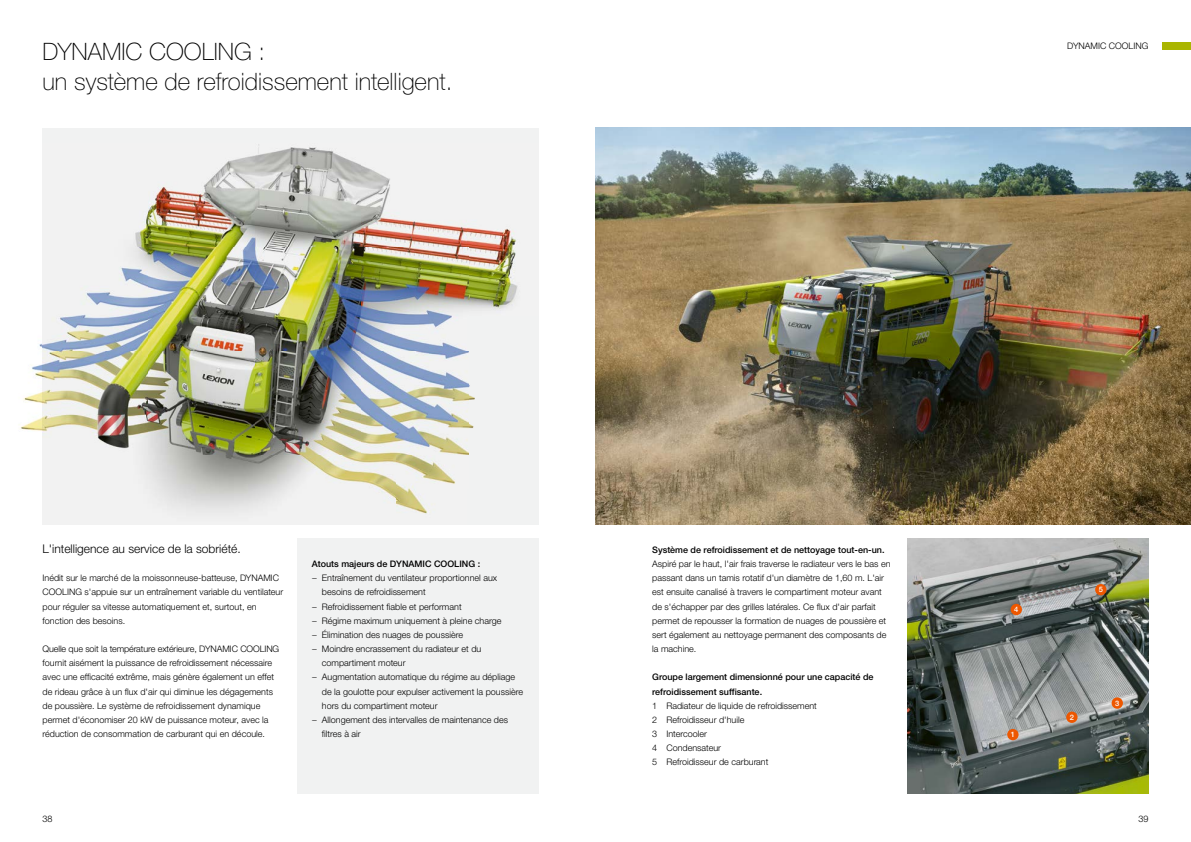
<style>
.page{position:relative;width:1191px;height:842px;background:#fff}
.page>*{position:absolute;margin:0;border:0;box-sizing:border-box;transform-origin:0 0}
.t1{font:100 24px/30px "CLAAS Helvetica Neue";color:#000}
.t2{font:300 12px "CLAAS Helvetica Neue";color:#000}
.t3{font:300 9px/14.2px "CLAAS Helvetica Neue";color:#000}
.t4{font:500 9px/14.2px "CLAAS Helvetica Neue";color:#000}
.t5{font:500 7.5px "CLAAS Helvetica Neue";color:#fff}
</style>
<div class="page">
<div style="left:1162px;top:43px;width:29px;height:7px;background:#aab500"></div>
<div style="left:43px;top:128px;width:496px;height:396px;background:#f1f2f2"></div>
<img style="left:907px;top:539px;width:241px;height:255px">
<img style="left:595px;top:128px;width:596px;height:396px">
<div style="left:1007px;top:729px;width:11px;height:11px;background:#ed5700;border-radius:50%"></div>
<div style="left:1066px;top:711px;width:11px;height:12px;background:#ed5700;border-radius:50%"></div>
<div style="left:1111px;top:697px;width:12px;height:12px;background:#ed5700;border-radius:50%"></div>
<div style="left:1010px;top:604px;width:12px;height:11px;background:#ed5700;border-radius:50%"></div>
<div style="left:1095px;top:584px;width:11px;height:11px;background:#ed5700;border-radius:50%"></div>
<div style="left:298px;top:539px;width:241px;height:255px;background:#f1f2f2"></div>
<img style="left:19px;top:143px;width:24px;height:347px">
<img style="left:43px;top:144px;width:475px;height:370px">
<h1 class="t1" style="left:43px;top:37px;width:411px">DYNAMIC COOLING :<br>un système de refroidissement intelligent.</h1>
<p class="t3" style="left:1067px;top:39px;width:83px">DYNAMIC COOLING</p>
<h2 class="t2" style="left:43px;top:541px;width:200px">L'intelligence au service de la sobriété.</h2>
<p class="t3" style="left:43px;top:571px;width:242px">Inédit sur le marché de la moissonneuse-batteuse, DYNAMIC COOLING s'appuie sur un entraînement variable du ventilateur pour réguler sa vitesse automatiquement et, surtout, en fonction des besoins.</p>
<p class="t3" style="left:43px;top:642px;width:238px">Quelle que soit la température extérieure, DYNAMIC COOLING fournit aisément la puissance de refroidissement nécessaire avec une efficacité extrême, mais génère également un effet de rideau grâce à un flux d'air qui diminue les dégagements de poussière. Le système de refroidissement dynamique permet d'économiser 20 kW de puissance moteur, avec la réduction de consommation de carburant qui en découle.</p>
<p class="t4" style="left:312px;top:557px;width:170px">Atouts majeurs de DYNAMIC COOLING :</p>
<p class="t3" style="left:312px;top:571px;width:187px">− Entraînement du ventilateur proportionnel aux</p>
<p class="t3" style="left:322px;top:585px;width:105px">besoins de refroidissement</p>
<p class="t3" style="left:312px;top:599px;width:151px">− Refroidissement fiable et performant</p>
<p class="t3" style="left:312px;top:614px;width:191px">− Régime maximum uniquement à pleine charge</p>
<p class="t3" style="left:312px;top:628px;width:153px">− Élimination des nuages de poussière</p>
<p class="t3" style="left:312px;top:642px;width:171px">− Moindre encrassement du radiateur et du</p>
<p class="t3" style="left:322px;top:656px;width:85px">compartiment moteur</p>
<p class="t3" style="left:312px;top:670px;width:205px">− Augmentation automatique du régime au dépliage</p>
<p class="t3" style="left:322px;top:684px;width:203px">de la goulotte pour expulser activement la poussière</p>
<p class="t3" style="left:322px;top:699px;width:117px">hors du compartiment moteur</p>
<p class="t3" style="left:312px;top:713px;width:198px">− Allongement des intervalles de maintenance des</p>
<p class="t3" style="left:322px;top:727px;width:40px">filtres à air</p>
<p class="t4" style="left:652px;top:543px;width:234px">Système de refroidissement et de nettoyage tout-en-un.</p>
<p class="t3" style="left:652px;top:557px;width:240px">Aspiré par le haut, l'air frais traverse le radiateur vers le bas en passant dans un tamis rotatif d'un diamètre de 1,60 m. L'air est ensuite canalisé à travers le compartiment moteur avant de s'échapper par des grilles latérales. Ce flux d'air parfait permet de repousser la formation de nuages de poussière et sert également au nettoyage permanent des composants de la machine.</p>
<p class="t4" style="left:652px;top:670px;width:223px">Groupe largement dimensionné pour une capacité de refroidissement suffisante.</p>
<p class="t3" style="left:652px;top:699px;width:166px">1 Radiateur de liquide de refroidissement<br>2 Refroidisseur d'huile<br>3 Intercooler<br>4 Condensateur<br>5 Refroidisseur de carburant</p>
<p class="t5" style="left:1014px;top:605px;width:6px">4</p>
<p class="t5" style="left:1010px;top:730px;width:6px">1</p>
<p class="t5" style="left:1098px;top:585px;width:6px">5</p>
<p class="t5" style="left:1069px;top:712px;width:6px">2</p>
<p class="t5" style="left:1115px;top:698px;width:6px">3</p>
<p class="t3" style="left:43px;top:812px;width:12px">38</p>
<p class="t3" style="left:1138px;top:812px;width:12px">39</p>
</div>
